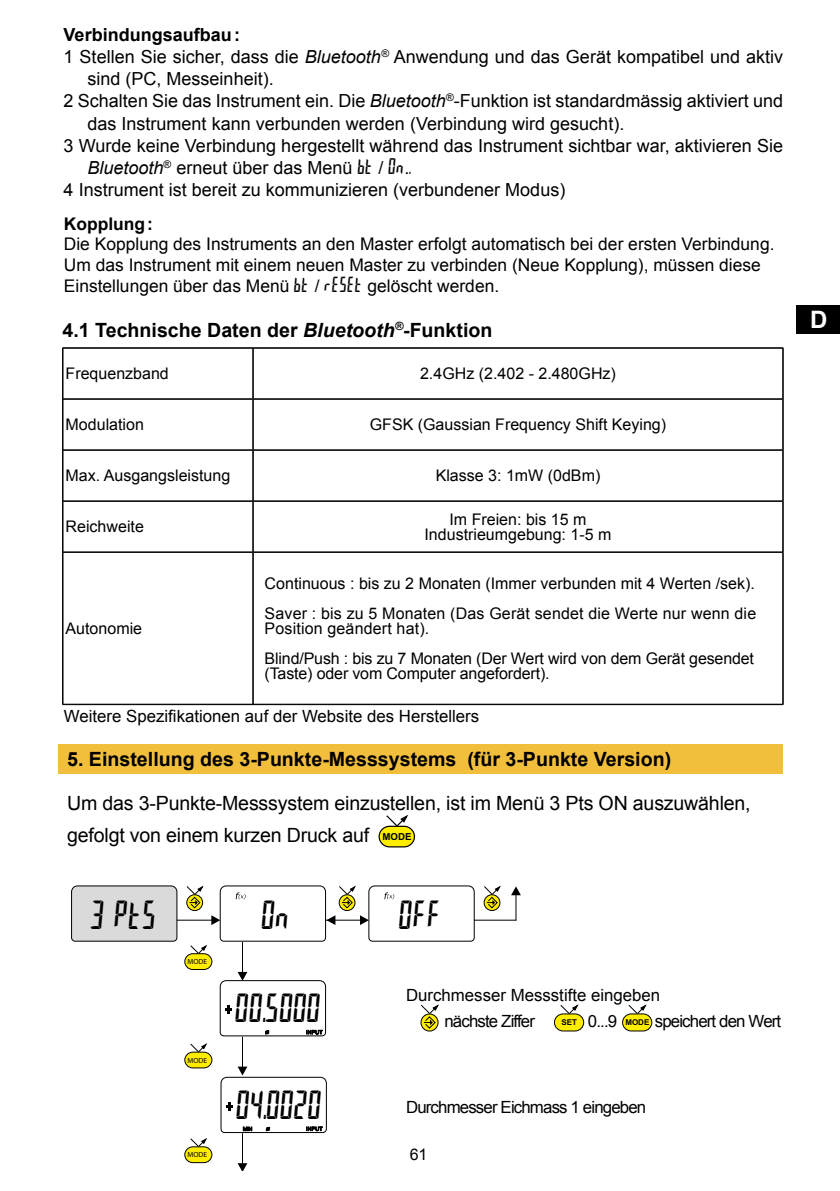
<style>
.page{position:relative;width:840px;height:1191px;background:#fff}
.page>*{position:absolute;margin:0;border:0;box-sizing:border-box;transform-origin:0 0}
.t1{font:32.4px "LCD Sylvac";letter-spacing:-.015em;color:#000}
.t2{font:700 24px "Arial";color:#fff}
.t3{font:700 19.6px "Arial";color:#000}
.t4{font:19.6px/32px "Arial";letter-spacing:-.01em;color:#000}
.t5{font:18px/22px "Arial";color:#000}
.t6{font:700 18px "Arial";color:#000}
.t7{font:17.4px/20.8px "Arial";color:#000}
.t8{font:700 17.4px "Arial";color:#000}
.t9{font:16.8px "Arial";color:#000}
.t10{font:16.8px "Arial";letter-spacing:-.05em;color:#000}
.t11{font:16px/15px "Arial";color:#000}
.t12{font:700 9.6px "Arial";color:#000}
.t13{font:700 8px "Arial";color:#000}
.t14{font:700 7.4px "Arial";color:#000}
.s1{font-style:italic}
.s2{font-family:"LCD Sylvac"}
</style>
<div class="page">
<div style="left:795px;top:305px;width:44px;height:28px;background:#000"></div>
<hr style="left:62px;top:347px;width:191px;height:1px;background:#000">
<hr style="left:63px;top:348px;width:190px;height:1px;background:#000">
<hr style="left:62px;top:348px;width:1px;height:51px;background:#000">
<hr style="left:63px;top:348px;width:1px;height:51px;background:#000">
<hr style="left:253px;top:347px;width:529px;height:1px;background:#000">
<hr style="left:253px;top:348px;width:529px;height:1px;background:#000">
<hr style="left:252px;top:348px;width:1px;height:51px;background:#000">
<hr style="left:253px;top:348px;width:1px;height:51px;background:#000">
<hr style="left:782px;top:348px;width:1px;height:51px;background:#000">
<hr style="left:63px;top:398px;width:190px;height:1px;background:#000">
<hr style="left:63px;top:399px;width:190px;height:1px;background:#000">
<hr style="left:62px;top:399px;width:1px;height:51px;background:#000">
<hr style="left:63px;top:399px;width:1px;height:51px;background:#000">
<hr style="left:253px;top:398px;width:529px;height:1px;background:#000">
<hr style="left:253px;top:399px;width:529px;height:1px;background:#000">
<hr style="left:252px;top:399px;width:1px;height:51px;background:#000">
<hr style="left:253px;top:399px;width:1px;height:51px;background:#000">
<hr style="left:782px;top:399px;width:1px;height:51px;background:#000">
<hr style="left:63px;top:449px;width:190px;height:1px;background:#000">
<hr style="left:63px;top:450px;width:190px;height:1px;background:#000">
<hr style="left:62px;top:450px;width:1px;height:51px;background:#000">
<hr style="left:63px;top:450px;width:1px;height:51px;background:#000">
<hr style="left:253px;top:449px;width:529px;height:1px;background:#000">
<hr style="left:253px;top:450px;width:529px;height:1px;background:#000">
<hr style="left:252px;top:450px;width:1px;height:51px;background:#000">
<hr style="left:253px;top:450px;width:1px;height:51px;background:#000">
<hr style="left:782px;top:450px;width:1px;height:51px;background:#000">
<hr style="left:63px;top:500px;width:190px;height:1px;background:#000">
<hr style="left:63px;top:501px;width:190px;height:1px;background:#000">
<hr style="left:62px;top:501px;width:1px;height:51px;background:#000">
<hr style="left:63px;top:501px;width:1px;height:51px;background:#000">
<hr style="left:253px;top:500px;width:529px;height:1px;background:#000">
<hr style="left:253px;top:501px;width:529px;height:1px;background:#000">
<hr style="left:252px;top:501px;width:1px;height:51px;background:#000">
<hr style="left:253px;top:501px;width:1px;height:51px;background:#000">
<hr style="left:782px;top:501px;width:1px;height:51px;background:#000">
<hr style="left:63px;top:551px;width:190px;height:1px;background:#000">
<hr style="left:63px;top:552px;width:190px;height:1px;background:#000">
<hr style="left:62px;top:552px;width:1px;height:152px;background:#000">
<hr style="left:63px;top:552px;width:1px;height:152px;background:#000">
<hr style="left:253px;top:551px;width:529px;height:1px;background:#000">
<hr style="left:253px;top:552px;width:529px;height:1px;background:#000">
<hr style="left:252px;top:552px;width:1px;height:152px;background:#000">
<hr style="left:253px;top:552px;width:1px;height:152px;background:#000">
<hr style="left:782px;top:552px;width:1px;height:152px;background:#000">
<hr style="left:62px;top:704px;width:191px;height:1px;background:#000">
<hr style="left:253px;top:704px;width:529px;height:1px;background:#000">
<div style="left:58px;top:743px;width:724px;height:30px;background:#f2bf3d"></div>
<div style="left:379px;top:826px;width:35px;height:21px;background:#ffed00;border-radius:10px"></div>
<div style="left:378px;top:825px;width:37px;height:22px;border:1px solid #000;border-radius:10px"></div>
<svg style="left:385px;top:814px;width:24px;height:13px"></svg>
<div style="left:622px;top:1014px;width:29px;height:17px;background:#ffed00;border-radius:9px"></div>
<div style="left:621px;top:1013px;width:31px;height:18px;border:1px solid #000;border-radius:9px"></div>
<svg style="left:627px;top:1004px;width:20px;height:11px"></svg>
<div style="left:420px;top:1013px;width:18px;height:18px;border:1px solid #000;border-radius:50%"></div>
<svg style="left:420px;top:1004px;width:19px;height:25px"></svg>
<div style="left:554px;top:1014px;width:29px;height:17px;background:#ffed00;border-radius:9px"></div>
<div style="left:553px;top:1013px;width:31px;height:18px;border:1px solid #000;border-radius:9px"></div>
<svg style="left:559px;top:1004px;width:20px;height:11px"></svg>
<svg style="left:71px;top:885px;width:107px;height:57px;background:#cfcfcf"></svg>
<div style="left:483px;top:894px;width:17px;height:17px;border:1px solid #000;border-radius:50%"></div>
<svg style="left:483px;top:885px;width:18px;height:24px"></svg>
<hr style="left:177px;top:919px;width:35px;height:1px;background:#000">
<hr style="left:473px;top:919px;width:43px;height:1px;background:#000">
<svg style="left:511px;top:886px;width:9px;height:34px"></svg>
<hr style="left:242px;top:942px;width:1px;height:30px;background:#000">
<div style="left:185px;top:953px;width:27px;height:16px;background:#ffed00;border-radius:8px"></div>
<div style="left:184px;top:953px;width:28px;height:17px;border:1px solid #000;border-radius:8px"></div>
<div style="left:185px;top:1052px;width:27px;height:16px;background:#ffed00;border-radius:8px"></div>
<div style="left:184px;top:1051px;width:28px;height:17px;border:1px solid #000;border-radius:8px"></div>
<svg style="left:189px;top:1043px;width:19px;height:10px"></svg>
<div style="left:185px;top:1146px;width:27px;height:16px;background:#ffed00;border-radius:8px"></div>
<div style="left:184px;top:1146px;width:28px;height:17px;border:1px solid #000;border-radius:8px"></div>
<svg style="left:189px;top:1138px;width:18px;height:9px"></svg>
<svg style="left:185px;top:885px;width:290px;height:69px"></svg>
<svg style="left:219px;top:972px;width:107px;height:64px"></svg>
<hr style="left:242px;top:1036px;width:1px;height:31px;background:#000">
<hr style="left:242px;top:1133px;width:1px;height:31px;background:#000">
<svg style="left:237px;top:1163px;width:11px;height:8px"></svg>
<svg style="left:220px;top:1066px;width:107px;height:67px"></svg>
<p class="t6" style="left:64px;top:23px;width:178px">Verbindungsaufbau:</p>
<p class="t5" style="left:87px;top:46px;width:696px;text-indent:-24px">1 Stellen Sie sicher, dass die <span class="s1">Bluetooth</span><sup>®</sup> Anwendung und das Gerät kompatibel und aktiv sind (PC, Messeinheit).</p>
<p class="t5" style="left:87px;top:90px;width:696px;text-indent:-24px">2 Schalten Sie das Instrument ein. Die <span class="s1">Bluetooth</span><sup>®</sup>-Funktion ist standardmässig aktiviert und das Instrument kann verbunden werden (Verbindung wird gesucht).</p>
<p class="t5" style="left:87px;top:134px;width:696px;text-indent:-24px">3 Wurde keine Verbindung hergestellt während das Instrument sichtbar war, aktivieren Sie<br><span class="s1">Bluetooth</span><sup>®</sup> erneut über das Menü <span class="s2">bt</span> / <span class="s2">On</span>.<span class="s2">.</span></p>
<p class="t5" style="left:64px;top:178px;width:503px">4 Instrument ist bereit zu kommunizieren (verbundener Modus)</p>
<p class="t8" style="left:64px;top:212px;width:91px">Kopplung:</p>
<p class="t7" style="left:64px;top:234px;width:711px">Die Kopplung des Instruments an den Master erfolgt automatisch bei der ersten Verbindung.</p>
<p class="t7" style="left:64px;top:255px;width:698px">Um das Instrument mit einem neuen Master zu verbinden (Neue Kopplung), müssen diese<br>Einstellungen über das Menü <span class="s2">bt</span> / <span class="s2">rESEt</span> gelöscht werden.</p>
<p class="t3" style="left:62px;top:316px;width:431px">4.1 Technische Daten der <span class="s1">Bluetooth</span><sup>®</sup>-Funktion</p>
<p class="t11" style="left:66px;top:366px;width:105px">Frequenzband</p>
<p class="t11" style="left:420px;top:366px;width:197px">2.4GHz (2.402 - 2.480GHz)</p>
<p class="t11" style="left:66px;top:417px;width:80px">Modulation</p>
<p class="t11" style="left:369px;top:417px;width:298px">GFSK (Gaussian Frequency Shift Keying)</p>
<p class="t11" style="left:66px;top:468px;width:166px">Max. Ausgangsleistung</p>
<p class="t11" style="left:435px;top:468px;width:166px">Klasse 3: 1mW (0dBm)</p>
<p class="t11" style="left:66px;top:519px;width:80px">Reichweite</p>
<p class="t11" style="left:449px;top:512px;width:138px">Im Freien: bis 15 m</p>
<p class="t11" style="left:424px;top:527px;width:188px">Industrieumgebung: 1-5 m</p>
<p class="t11" style="left:264px;top:576px;width:491px">Continuous : bis zu 2 Monaten (Immer verbunden mit 4 Werten /sek).</p>
<p class="t11" style="left:264px;top:606px;width:493px">Saver : bis zu 5 Monaten (Das Gerät sendet die Werte nur wenn die<br>Position geändert hat).</p>
<p class="t11" style="left:264px;top:651px;width:490px">Blind/Push : bis zu 7 Monaten (Der Wert wird von dem Gerät gesendet (Taste) oder vom Computer angefordert).</p>
<p class="t9" style="left:64px;top:705px;width:416px">Weitere Spezifikationen auf der Website des Herstellers</p>
<p class="t3" style="left:67px;top:746px;width:605px">5. Einstellung des 3-Punkte-Messsystems (für 3-Punkte Version)</p>
<p class="t4" style="left:67px;top:787px;width:684px">Um das 3-Punkte-Messsystem einzustellen, ist im Menü 3 Pts ON auszuwählen, gefolgt von einem kurzen Druck auf</p>
<p class="t11" style="left:66px;top:621px;width:78px">Autonomie</p>
<p class="t12" style="left:382px;top:831px;width:31px">MODE</p>
<p class="t1" style="left:91px;top:899px;width:68px">3 pts</p>
<p class="t1" style="left:261px;top:899px;width:30px">On</p>
<p class="t1" style="left:399px;top:899px;width:44px">Off</p>
<p class="t14" style="left:187px;top:957px;width:21px">MODE</p>
<p class="t14" style="left:187px;top:1055px;width:21px">MODE</p>
<p class="t14" style="left:187px;top:1150px;width:21px">MODE</p>
<p class="t1" style="left:235px;top:993px;width:87px">00.5000</p>
<p class="t1" style="left:236px;top:1089px;width:87px">04.0020</p>
<p class="t9" style="left:406px;top:983px;width:255px">Durchmesser Messstifte eingeben</p>
<p class="t10" style="left:444px;top:1010px;width:92px">nächste Ziffer</p>
<p class="t9" style="left:587px;top:1010px;width:31px">0...9</p>
<p class="t10" style="left:654px;top:1010px;width:128px">speichert den Wert</p>
<p class="t13" style="left:561px;top:1018px;width:17px">SET</p>
<p class="t13" style="left:625px;top:1018px;width:26px">MODE</p>
<p class="t10" style="left:406px;top:1096px;width:241px">Durchmesser Eichmass 1 eingeben</p>
<p class="t11" style="left:409px;top:1147px;width:19px">61</p>
<h2 class="t2" style="left:809px;top:303px;width:19px">D</h2>
</div>
